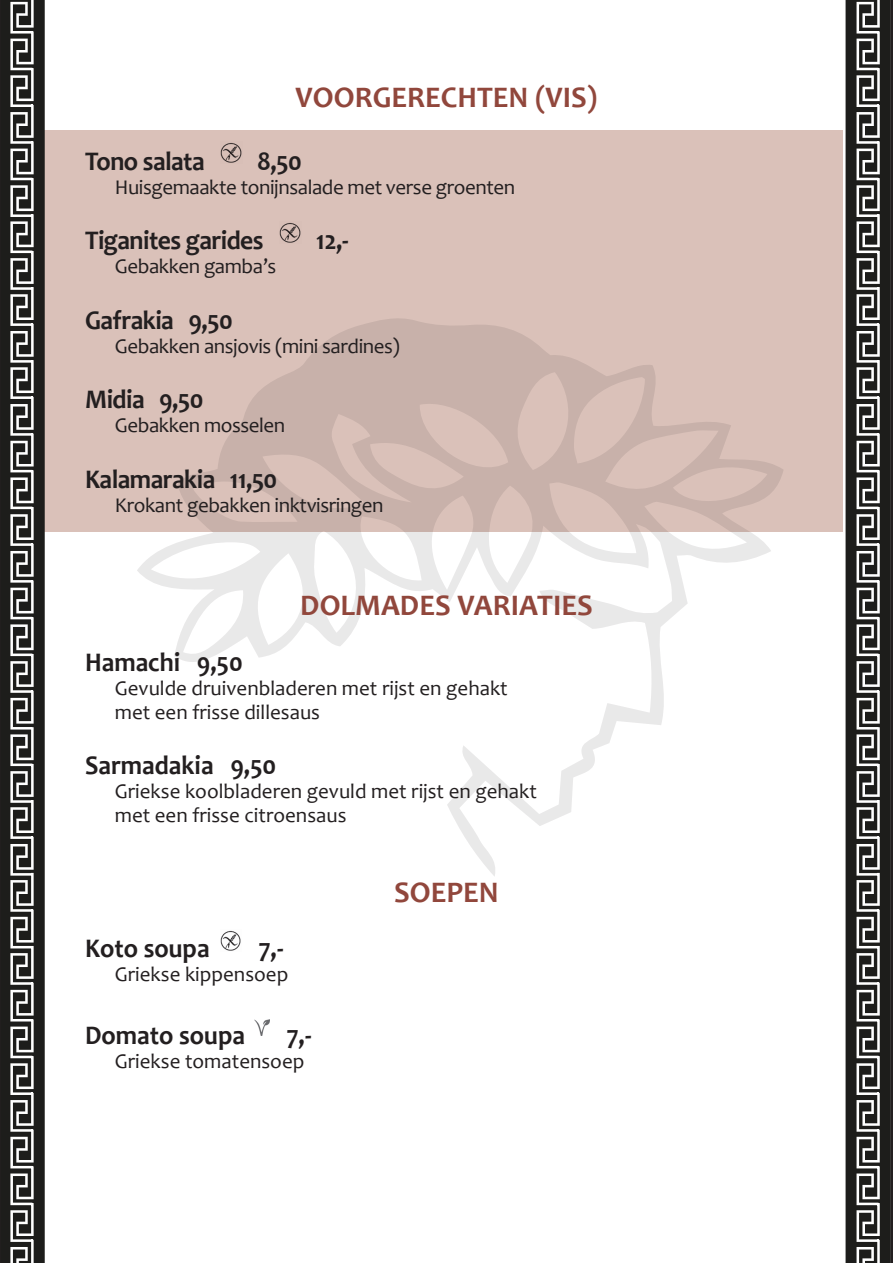
<style>
.page{position:relative;width:893px;height:1263px;background:#fff}
.page>*{position:absolute;margin:0;border:0;box-sizing:border-box;transform-origin:0 0}
.t1{font:700 30px "Candara";color:#91473c}
.t2{font:700 27px "Candara";letter-spacing:-.02em;color:#231f20;scale:.95 1}
.t3{font:700 27px "Candara";color:#231f20;scale:.95 1}
.t4{font:21px "Candara";color:#231f20}
.t5{font:21px "Candara";letter-spacing:-.02em;color:#231f20}
</style>
<div class="page">
<div style="left:43px;top:130px;width:799px;height:401px;background:#dac1b9"></div>
<svg style="left:137px;top:318px;width:647px;height:558px"></svg>
<img style="left:221px;top:142px;width:21px;height:21px">
<img style="left:280px;top:222px;width:21px;height:21px">
<img style="left:221px;top:930px;width:20px;height:21px">
<img style="left:255px;top:1020px;width:15px;height:15px">
<svg style="left:0;top:0;width:45px;height:1263px;background:#4f4f4d"></svg>
<svg style="left:845px;top:0;width:48px;height:1263px"></svg>
<p class="t1" style="left:295px;top:79px;width:304px">VOORGERECHTEN (VIS)</p>
<p class="t2" style="left:85px;top:145px;width:127px">Tono salata</p>
<p class="t2" style="left:257px;top:145px;width:48px">8,50</p>
<p class="t5" style="left:115px;top:174px;width:402px">Huisgemaakte tonijnsalade met verse groenten</p>
<p class="t2" style="left:85px;top:224px;width:190px">Tiganites garides</p>
<p class="t2" style="left:316px;top:224px;width:35px">12,-</p>
<p class="t5" style="left:115px;top:253px;width:163px">Gebakken gamba’s</p>
<p class="t2" style="left:85px;top:304px;width:157px">Gafrakia 9,50</p>
<p class="t5" style="left:115px;top:333px;width:287px">Gebakken ansjovis (mini sardines)</p>
<p class="t2" style="left:85px;top:383px;width:126px">Midia 9,50</p>
<p class="t5" style="left:115px;top:412px;width:172px">Gebakken mosselen</p>
<p class="t2" style="left:85px;top:463px;width:204px">Kalamarakia 11,50</p>
<p class="t5" style="left:115px;top:492px;width:270px">Krokant gebakken inktvisringen</p>
<p class="t1" style="left:300px;top:587px;width:294px">DOLMADES VARIATIES</p>
<p class="t3" style="left:85px;top:646px;width:168px">Hamachi 9,50</p>
<p class="t4" style="left:115px;top:675px;width:394px">Gevulde druivenbladeren met rijst en gehakt</p>
<p class="t4" style="left:115px;top:699px;width:207px">met een frisse dillesaus</p>
<p class="t3" style="left:85px;top:749px;width:203px">Sarmadakia 9,50</p>
<p class="t4" style="left:115px;top:778px;width:424px">Griekse koolbladeren gevuld met rijst en gehakt</p>
<p class="t4" style="left:115px;top:802px;width:233px">met een frisse citroensaus</p>
<p class="t3" style="left:85px;top:932px;width:133px">Koto soupa</p>
<p class="t2" style="left:259px;top:932px;width:28px">7,-</p>
<p class="t4" style="left:115px;top:961px;width:175px">Griekse kippensoep</p>
<p class="t3" style="left:85px;top:1019px;width:170px">Domato soupa</p>
<p class="t2" style="left:287px;top:1019px;width:28px">7,-</p>
<p class="t4" style="left:115px;top:1048px;width:191px">Griekse tomatensoep</p>
<p class="t1" style="left:394px;top:874px;width:106px">SOEPEN</p>
</div>
